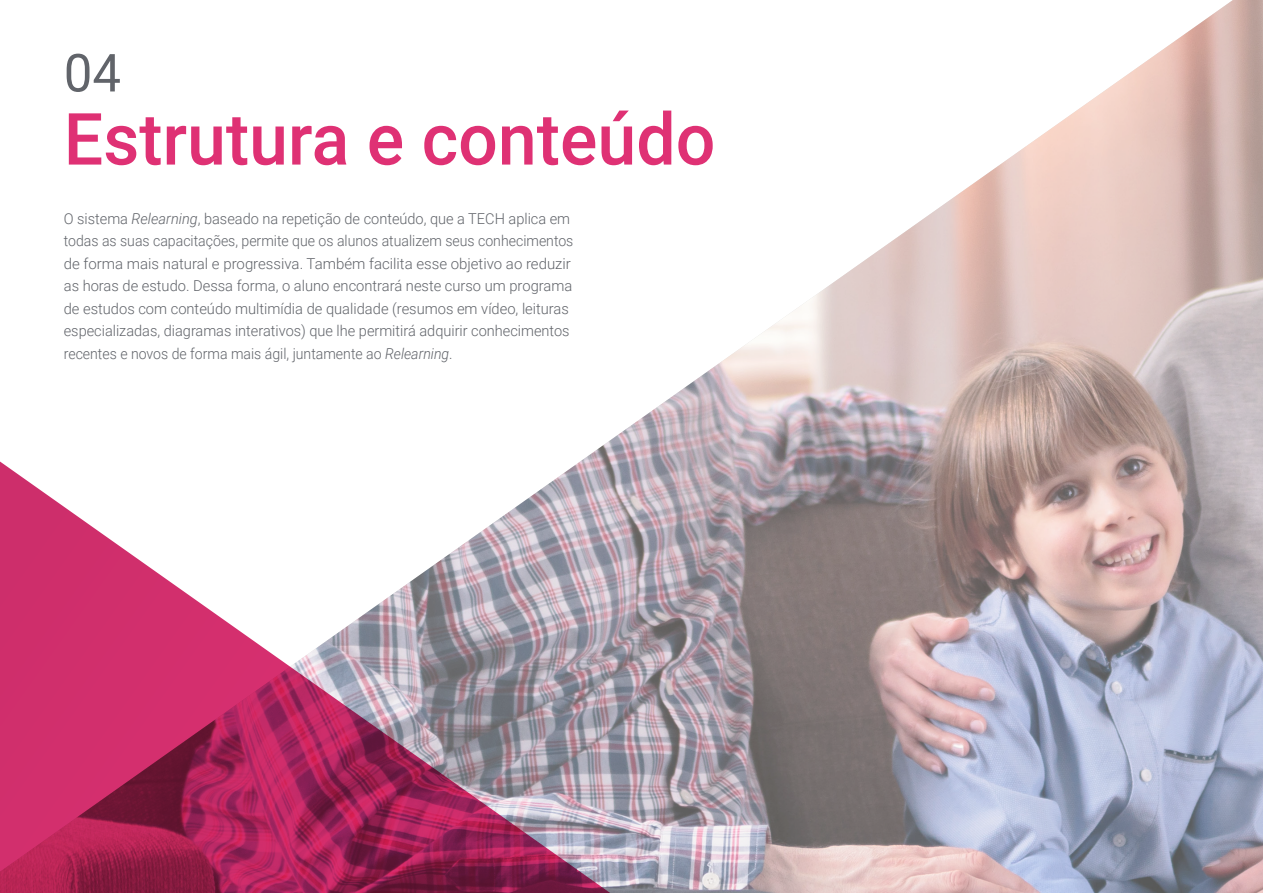
<style>
.page{position:relative;width:1263px;height:893px;background:#fff}
.page>*{position:absolute;margin:0;border:0;box-sizing:border-box;transform-origin:0 0}
.t1{font:500 72px "Roboto";color:#df3174}
.t2{font:52.5px "Roboto";color:#61646a}
.t3{font:300 15px/22.5px "Roboto";color:#61646a}
.s1{font-style:italic}
</style>
<div class="page">
<img style="left:602px;top:0;width:661px;height:893px">
<svg style="left:0;top:446px;width:640px;height:447px"></svg>
<h2 class="t2" style="left:64px;top:36px;width:59px">04</h2>
<h1 class="t1" style="left:64px;top:89px;width:653px">Estrutura e conteúdo</h1>
<p class="t3" style="left:64px;top:207px;width:511px">O sistema <span class="s1">Relearning</span>, baseado na repetição de conteúdo, que a TECH aplica em todas as suas capacitações, permite que os alunos atualizem seus conhecimentos de forma mais natural e progressiva. Também facilita esse objetivo ao reduzir as horas de estudo. Dessa forma, o aluno encontrará neste curso um programa de estudos com conteúdo multimídia de qualidade (resumos em vídeo, leituras especializadas, diagramas interativos) que lhe permitirá adquirir conhecimentos recentes e novos de forma mais ágil, juntamente ao <span class="s1">Relearning</span>.</p>
</div>
